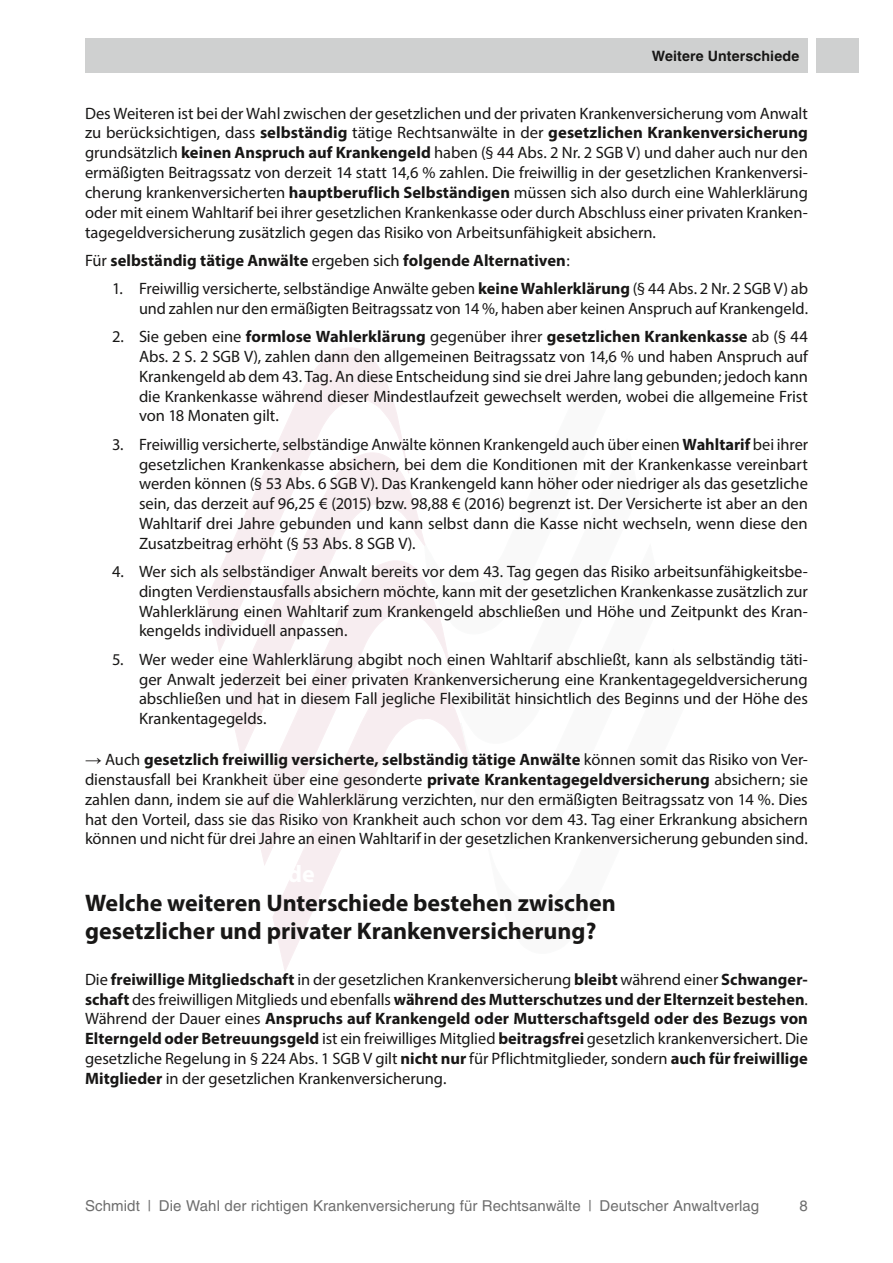
<style>
.page{position:relative;width:893px;height:1263px;background:#fff}
.page>*{position:absolute;margin:0;border:0;box-sizing:border-box;transform-origin:0 0}
.t1{font:700 24px/28.8px "Myriad Pro";letter-spacing:-.005em;color:#181716}
.t2{font:16.5px/19.8px "Myriad Pro";letter-spacing:-.005em;color:#181716;text-align:justify}
.t3{font:700 16.5px "Myriad Pro";color:#181716}
.t4{font:15px "Helvetica";letter-spacing:.005em;color:#6e6e6e}
.t5{font:700 14.25px "Helvetica";letter-spacing:.005em;color:#181716}
.s1{font-weight:700}
.s2{font-weight:400}
.s3{font-family:"Arial"}
</style>
<div class="page">
<div style="left:85px;top:38px;width:723px;height:34px;background:#cfd0d0"></div>
<div style="left:816px;top:38px;width:43px;height:34px;background:#cfd0d0"></div>
<svg style="left:207px;top:347px;width:198px;height:305px"></svg>
<svg style="left:252px;top:585px;width:198px;height:280px"></svg>
<svg style="left:272px;top:666px;width:200px;height:305px"></svg>
<svg style="left:228px;top:452px;width:199px;height:306px"></svg>
<p class="t5" style="left:652px;top:47px;width:149px">Weitere Unterschiede</p>
<p class="t2" style="left:85px;top:103px;width:724px">Des Weiteren ist bei der Wahl zwischen der gesetzlichen und der privaten Krankenversicherung vom Anwalt zu berücksichtigen, dass <span class="s1">selbständig</span> tätige Rechtsanwälte in der <span class="s1">gesetzlichen Krankenversicherung </span>grundsätzlich <span class="s1">keinen Anspruch auf Krankengeld</span> haben (§ 44 Abs. 2 Nr. 2 SGB V) und daher auch nur den ermäßigten Beitragssatz von derzeit 14 statt 14,6 % zahlen. Die freiwillig in der gesetzlichen Krankenversi&shy;cherung krankenversicherten <span class="s1">hauptberuflich Selbständigen</span> müssen sich also durch eine Wahlerklärung oder mit einem Wahltarif bei ihrer gesetzlichen Krankenkasse oder durch Abschluss einer privaten Kranken&shy;tagegeldversicherung zusätzlich gegen das Risiko von Arbeitsunfähigkeit absichern.</p>
<p class="t3" style="left:85px;top:249px;width:486px"><span class="s2">Für</span> selbständig tätige Anwälte <span class="s2">ergeben sich</span> folgende Alternativen<span class="s2">:</span></p>
<p class="t2" style="left:112px;top:278px;width:697px;text-align:right">1. Freiwillig versicherte, selbständige Anwälte geben <span class="s1">keine Wahlerklärung</span> (§ 44 Abs. 2 Nr. 2 SGB V) ab und zahlen nur den ermäßigten Beitragssatz von 14 %, haben aber keinen Anspruch auf Krankengeld.</p>
<p class="t2" style="left:139px;top:326px;width:670px;text-indent:-27px">2. Sie geben eine <span class="s1">formlose Wahlerklärung</span> gegenüber ihrer <span class="s1">gesetzlichen Krankenkasse</span> ab (§ 44<br>Abs. 2 S. 2 SGB V), zahlen dann den allgemeinen Beitragssatz von 14,6 % und haben Anspruch auf Krankengeld ab dem 43. Tag. An diese Entscheidung sind sie drei Jahre lang gebunden; jedoch kann die Krankenkasse während dieser Mindestlaufzeit gewechselt werden, wobei die allgemeine Frist von 18 Monaten gilt.</p>
<p class="t2" style="left:139px;top:434px;width:671px;text-indent:-27px">3. Freiwillig versicherte, selbständige Anwälte können Krankengeld auch über einen <span class="s1">Wahltarif</span> bei ihrer gesetzlichen Krankenkasse absichern, bei dem die Konditionen mit der Krankenkasse vereinbart werden können (§ 53 Abs. 6 SGB V). Das Krankengeld kann höher oder niedriger als das gesetzliche sein, das derzeit auf 96,25 € (2015) bzw. 98,88 € (2016) begrenzt ist. Der Versicherte ist aber an den Wahltarif drei Jahre gebunden und kann selbst dann die Kasse nicht wechseln, wenn diese den Zusatzbeitrag erhöht (§ 53 Abs. 8 SGB V).</p>
<p class="t2" style="left:139px;top:561px;width:670px;text-indent:-27px">4. Wer sich als selbständiger Anwalt bereits vor dem 43. Tag gegen das Risiko arbeitsunfähigkeitsbe&shy;dingten Verdienstausfalls absichern möchte, kann mit der gesetzlichen Krankenkasse zusätzlich zur Wahlerklärung einen Wahltarif zum Krankengeld abschließen und Höhe und Zeitpunkt des Kran&shy;kengelds individuell anpassen.</p>
<p class="t2" style="left:139px;top:649px;width:670px;text-indent:-27px">5. Wer weder eine Wahlerklärung abgibt noch einen Wahltarif abschließt, kann als selbständig täti&shy;ger Anwalt jederzeit bei einer privaten Krankenversicherung eine Krankentagegeldversicherung abschließen und hat in diesem Fall jegliche Flexibilität hinsichtlich des Beginns und der Höhe des Krankentagegelds.</p>
<p class="t2" style="left:85px;top:749px;width:724px"><span class="s3">→</span> Auch <span class="s1">gesetzlich freiwillig versicherte, selbständig tätige Anwälte</span> können somit das Risiko von Ver&shy;dienstausfall bei Krankheit über eine gesonderte <span class="s1">private Krankentagegeldversicherung</span> absichern; sie zahlen dann, indem sie auf die Wahlerklärung verzichten, nur den ermäßigten Beitragssatz von 14 %. Dies hat den Vorteil, dass sie das Risiko von Krankheit auch schon vor dem 43. Tag einer Erkrankung absichern können und nicht für drei Jahre an einen Wahltarif in der gesetzlichen Krankenversicherung gebunden sind.</p>
<h1 class="t1" style="left:85px;top:887px;width:532px">Welche weiteren Unterschiede bestehen zwischen gesetzlicher und privater Krankenversicherung?</h1>
<p class="t2" style="left:85px;top:969px;width:724px">Die <span class="s1">freiwillige Mitgliedschaft</span> in der gesetzlichen Krankenversicherung <span class="s1">bleibt</span> während einer <span class="s1">Schwanger&shy;schaft</span> des freiwilligen Mitglieds und ebenfalls <span class="s1">während des Mutterschutzes und der Elternzeit bestehen</span>.<br>Während der Dauer eines <span class="s1">Anspruchs auf Krankengeld oder Mutterschaftsgeld oder des Bezugs von Elterngeld oder Betreuungsgeld</span> ist ein freiwilliges Mitglied <span class="s1">beitragsfrei</span> gesetzlich krankenversichert. Die gesetzliche Regelung in § 224 Abs. 1 SGB V gilt <span class="s1">nicht nur</span> für Pflichtmitglieder, sondern <span class="s1">auch für freiwillige Mitglieder</span> in der gesetzlichen Krankenversicherung.</p>
<p class="t4" style="left:85px;top:1197px;width:676px">Schmidt | Die Wahl der richtigen Krankenversicherung für Rechtsanwälte | Deutscher Anwaltverlag</p>
<p class="t4" style="left:800px;top:1197px;width:10px">8</p>
</div>
